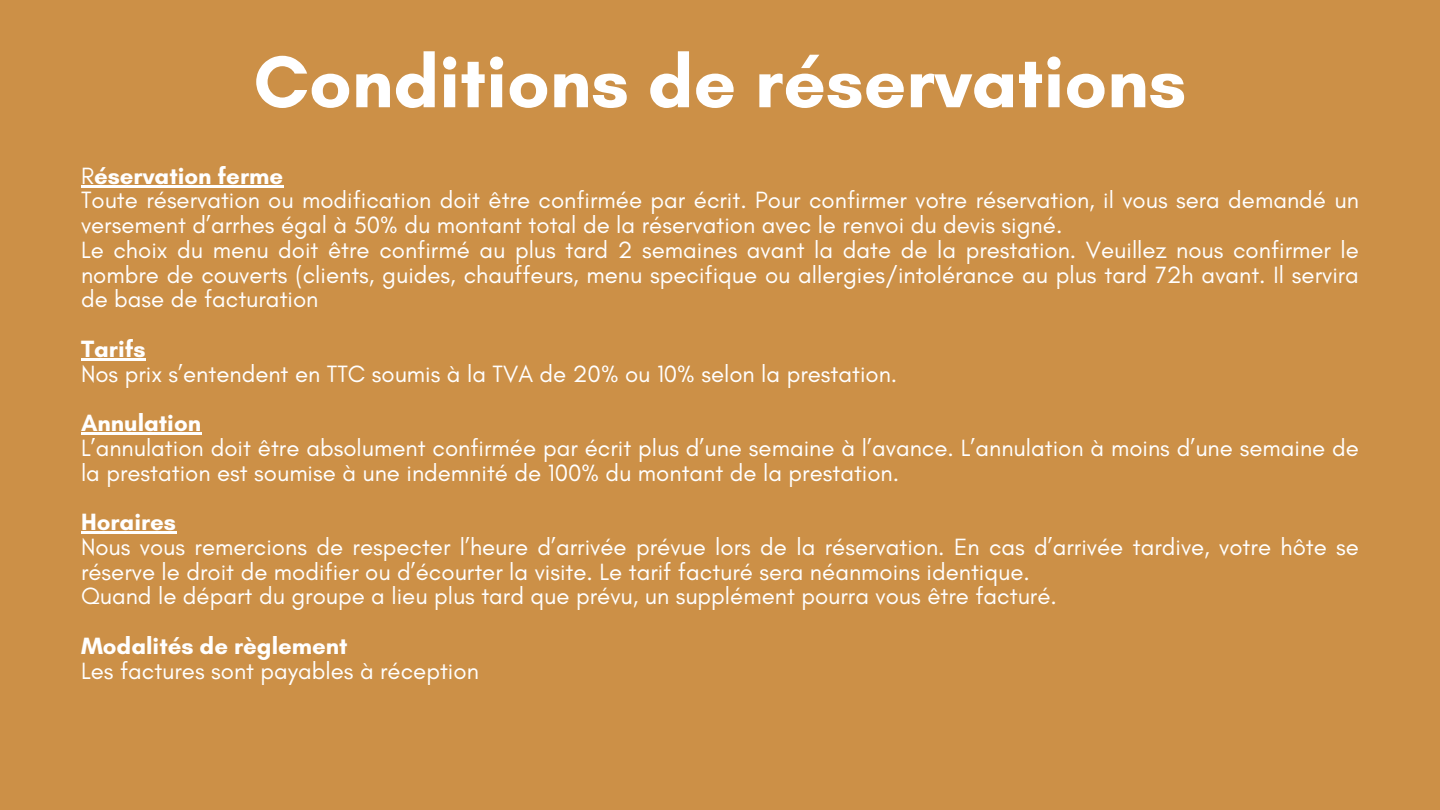
<style>
.page{position:relative;width:1440px;height:810px;background:#cc9047}
.page>*{position:absolute;margin:0;border:0;box-sizing:border-box;transform-origin:0 0}
.t1{font:700 74.6px "Glacial Indifference";color:#fff}
.t2{font:24px/24.8px "Glacial Indifference";color:#fff}
.t3{font:700 24px "Glacial Indifference";color:#fff}
.s1{font-weight:400}
</style>
<div class="page">
<svg style="left:81px;top:185px;width:13px;height:2px"></svg>
<hr style="left:94px;top:185px;width:189px;height:2px;background:#fff">
<hr style="left:81px;top:358px;width:65px;height:3px;background:#fff">
<hr style="left:81px;top:433px;width:120px;height:2px;background:#fff">
<hr style="left:81px;top:532px;width:95px;height:2px;background:#fff">
<p class="t1" style="left:254px;top:36px;width:934px">Conditions de réservations</p>
<h1 class="t3" style="left:81px;top:161px;width:204px"><span class="s1">R</span>éservation ferme</h1>
<p class="t2" style="left:81px;top:188px;width:1279px">Toute réservation ou modification doit être confirmée par écrit. Pour confirmer votre réservation, il vous sera demandé un versement d’arrhes égal à 50% du montant total de la réservation avec le renvoi du devis signé.</p>
<p class="t2" style="left:81px;top:237px;width:1279px;text-align:justify">Le choix du menu doit être confirmé au plus tard 2 semaines avant la date de la prestation. Veuillez nous confirmer le nombre de couverts (clients, guides, chauffeurs, menu specifique ou allergies/intolérance au plus tard 72h avant. Il servira de base de facturation</p>
<p class="t3" style="left:81px;top:334px;width:66px">Tarifs</p>
<p class="t2" style="left:81px;top:361px;width:818px">Nos prix s’entendent en TTC soumis à la TVA de 20% ou 10% selon la prestation.</p>
<p class="t3" style="left:81px;top:408px;width:122px">Annulation</p>
<p class="t2" style="left:81px;top:435px;width:1279px">L’annulation doit être absolument confirmée par écrit plus d’une semaine à l’avance. L’annulation à moins d’une semaine de la prestation est soumise à une indemnité de 100% du montant de la prestation.</p>
<p class="t3" style="left:81px;top:507px;width:97px">Horaires</p>
<p class="t2" style="left:81px;top:534px;width:1279px">Nous vous remercions de respecter l’heure d’arrivée prévue lors de la réservation. En cas d’arrivée tardive, votre hôte se réserve le droit de modifier ou d’écourter la visite. Le tarif facturé sera néanmoins identique.</p>
<p class="t2" style="left:81px;top:584px;width:978px">Quand le départ du groupe a lieu plus tard que prévu, un supplément pourra vous être facturé.</p>
<p class="t3" style="left:81px;top:631px;width:268px">Modalités de règlement</p>
<p class="t2" style="left:81px;top:658px;width:399px">Les factures sont payables à réception</p>
</div>
